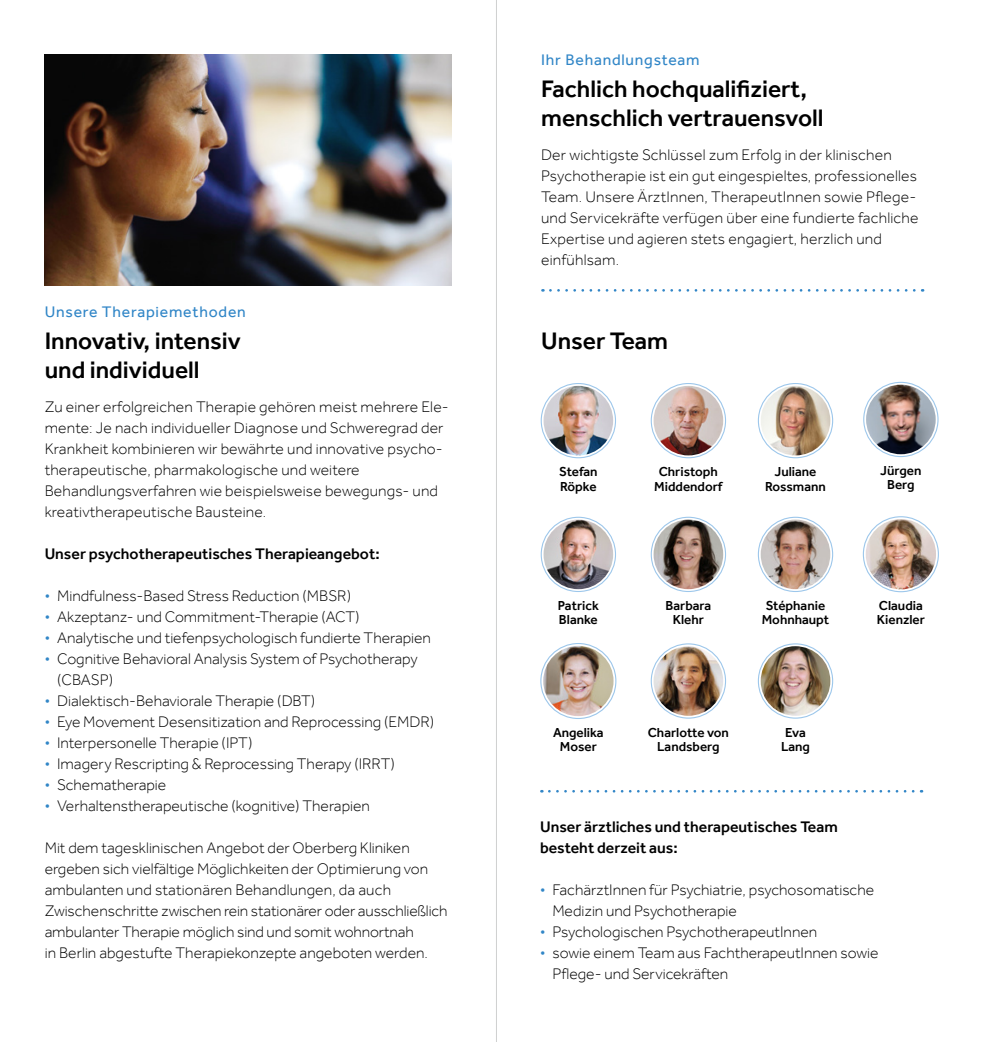
<style>
.page{position:relative;width:983px;height:1042px;background:#fff}
.page>*{position:absolute;margin:0;border:0;box-sizing:border-box;transform-origin:0 0}
.Flyer__HL2_Effra_Medium_14_17{font:500 24.5px/29.8px "Effra";color:#000}
.Aufzählung{font:300 15.75px/21px "Effra";color:#000}
.Flyer_Copy_Effra_Light_9_12{font:300 15.75px/21px "Effra";letter-spacing:.01em;color:#000}
.Flyer_HL3_Effra_Medium_9_12{font:500 15.75px/21px "Effra";color:#000}
.Flyer_overline_Effra_Reg_9_17_blau{font:15.75px "Effra";letter-spacing:.05em;color:#3186c7}
.Flyer_Copy_Effra_Light_9_12-2{font:500 13.47px/14.3px "Effra";color:#000;text-align:center}
.s1{color:#3186c7}
</style>
<div class="page">
<img style="left:45px;top:55px;width:406px;height:231px">
<svg style="left:550px;top:289px;width:372px;height:3px"></svg>
<svg style="left:549px;top:790px;width:372px;height:2px"></svg>
<div style="left:540px;top:383px;width:76px;height:75px;border:1px solid #9dc7eb;border-radius:50%"></div>
<img style="left:543px;top:386px;width:70px;height:69px;border-radius:35px">
<div style="left:862px;top:516px;width:76px;height:76px;border:1px solid #9dc7eb;border-radius:50%"></div>
<img style="left:865px;top:519px;width:70px;height:70px;border-radius:35px">
<div style="left:863px;top:382px;width:75px;height:75px;border:1px solid #9dc7eb;border-radius:50%"></div>
<img style="left:865px;top:385px;width:70px;height:69px;border-radius:35px">
<div style="left:650px;top:517px;width:76px;height:75px;border:1px solid #9dc7eb;border-radius:50%"></div>
<img style="left:653px;top:519px;width:70px;height:70px;border-radius:35px">
<div style="left:650px;top:643px;width:76px;height:75px;border:1px solid #9dc7eb;border-radius:50%"></div>
<img style="left:653px;top:646px;width:70px;height:70px;border-radius:35px">
<div style="left:650px;top:383px;width:76px;height:75px;border:1px solid #9dc7eb;border-radius:50%"></div>
<img style="left:653px;top:386px;width:70px;height:69px;border-radius:35px">
<div style="left:540px;top:517px;width:76px;height:75px;border:1px solid #9dc7eb;border-radius:50%"></div>
<img style="left:543px;top:519px;width:70px;height:70px;border-radius:35px">
<div style="left:540px;top:643px;width:76px;height:76px;border:1px solid #9dc7eb;border-radius:50%"></div>
<img style="left:543px;top:646px;width:70px;height:70px;border-radius:35px">
<div style="left:757px;top:383px;width:76px;height:75px;border:1px solid #9dc7eb;border-radius:50%"></div>
<img style="left:760px;top:386px;width:70px;height:69px;border-radius:35px">
<div style="left:757px;top:517px;width:76px;height:75px;border:1px solid #9dc7eb;border-radius:50%"></div>
<img style="left:760px;top:519px;width:70px;height:70px;border-radius:35px">
<div style="left:757px;top:643px;width:76px;height:75px;border:1px solid #9dc7eb;border-radius:50%"></div>
<img style="left:760px;top:646px;width:70px;height:70px;border-radius:35px">
<hr style="left:496px;top:0;width:1px;height:1042px;background:#cfd0d0">
<p class="Flyer_overline_Effra_Reg_9_17_blau" style="left:45px;top:302px;width:202px">Unsere Therapiemethoden</p>
<p class="Flyer__HL2_Effra_Medium_14_17" style="left:45px;top:325px;width:198px">Innovativ, intensiv und individuell</p>
<p class="Flyer_Copy_Effra_Light_9_12" style="left:45px;top:396px;width:405px">Zu einer erfolgreichen Therapie gehören meist mehrere Ele&shy;mente: Je nach individueller Diagnose und Schweregrad der Krankheit kombinieren wir bewährte und innovative psycho&shy;therapeutische, pharmakologische und weitere Behandlungsverfahren wie beispielsweise bewegungs- und kreativtherapeutische Bausteine.</p>
<p class="Flyer_HL3_Effra_Medium_9_12" style="left:45px;top:543px;width:336px">Unser psychotherapeutisches Therapieangebot:</p>
<p class="Aufzählung" style="left:45px;top:585px;width:308px"><span class="s1">•</span> Mindfulness-Based Stress Reduction (MBSR)</p>
<p class="Aufzählung" style="left:45px;top:606px;width:316px"><span class="s1">•</span> Akzeptanz- und Commitment-Therapie (ACT)</p>
<p class="Aufzählung" style="left:45px;top:627px;width:388px"><span class="s1">•</span> Analytische und tiefenpsychologisch fundierte Therapien</p>
<p class="Aufzählung" style="left:57px;top:648px;width:362px;text-indent:-12px"><span class="s1">•</span> Cognitive Behavioral Analysis System of Psychotherapy (CBASP)</p>
<p class="Aufzählung" style="left:45px;top:690px;width:272px"><span class="s1">•</span> Dialektisch-Behaviorale Therapie (DBT)</p>
<p class="Aufzählung" style="left:45px;top:711px;width:391px"><span class="s1">•</span> Eye Movement Desensitization and Reprocessing (EMDR)</p>
<p class="Aufzählung" style="left:45px;top:732px;width:209px"><span class="s1">•</span> Interpersonelle Therapie (IPT)</p>
<p class="Aufzählung" style="left:45px;top:753px;width:351px"><span class="s1">•</span> Imagery Rescripting &amp; Reprocessing Therapy (IRRT)</p>
<p class="Aufzählung" style="left:45px;top:774px;width:123px"><span class="s1">•</span> Schematherapie</p>
<p class="Aufzählung" style="left:45px;top:795px;width:326px"><span class="s1">•</span> Verhaltenstherapeutische (kognitive) Therapien</p>
<p class="Aufzählung" style="left:45px;top:837px;width:404px">Mit dem tagesklinischen Angebot der Oberberg Kliniken ergeben sich vielfältige Möglichkeiten der Optimierung von ambulanten und stationären Behandlungen, da auch Zwischenschritte zwischen rein stationärer oder ausschließlich ambulanter Therapie möglich sind und somit wohnortnah<br>in Berlin abgestufte Therapiekonzepte angeboten werden.</p>
<p class="Flyer_overline_Effra_Reg_9_17_blau" style="left:541px;top:50px;width:160px">Ihr Behandlungsteam</p>
<p class="Flyer__HL2_Effra_Medium_14_17" style="left:541px;top:73px;width:284px">Fachlich hochqualifiziert, menschlich vertrauensvoll</p>
<p class="Flyer_Copy_Effra_Light_9_12" style="left:541px;top:144px;width:379px">Der wichtigste Schlüssel zum Erfolg in der klinischen Psychotherapie ist ein gut eingespieltes, professionelles Team. Unsere ÄrztInnen, TherapeutInnen sowie Pflege&shy;und Servicekräfte verfügen über eine fundierte fachliche Expertise und agieren stets engagiert, herzlich und einfühlsam.</p>
<p class="Flyer__HL2_Effra_Medium_14_17" style="left:541px;top:325px;width:128px">Unser Team</p>
<p class="Flyer_Copy_Effra_Light_9_12-2" style="left:559px;top:464px;width:40px;text-align:left">Stefan<br>Röpke</p>
<p class="Flyer_Copy_Effra_Light_9_12-2" style="left:880px;top:463px;width:43px">Jürgen<br>Berg</p>
<p class="Flyer_Copy_Effra_Light_9_12-2" style="left:654px;top:464px;width:70px">Christoph<br>Middendorf</p>
<p class="Flyer_Copy_Effra_Light_9_12-2" style="left:765px;top:464px;width:62px">Juliane<br>Rossmann</p>
<p class="Flyer_Copy_Effra_Light_9_12-2" style="left:557px;top:598px;width:43px;text-align:left">Patrick<br>Blanke</p>
<p class="Flyer_Copy_Effra_Light_9_12-2" style="left:553px;top:725px;width:52px">Angelika<br>Moser</p>
<p class="Flyer_Copy_Effra_Light_9_12-2" style="left:665px;top:598px;width:47px">Barbara<br>Klehr</p>
<p class="Flyer_Copy_Effra_Light_9_12-2" style="left:761px;top:598px;width:69px">Stéphanie<br>Mohnhaupt</p>
<p class="Flyer_Copy_Effra_Light_9_12-2" style="left:647px;top:725px;width:82px">Charlotte von<br>Landsberg</p>
<p class="Flyer_Copy_Effra_Light_9_12-2" style="left:780px;top:725px;width:30px">Eva<br>Lang</p>
<p class="Flyer_Copy_Effra_Light_9_12-2" style="left:876px;top:598px;width:49px;text-align:left">Claudia<br>Kienzler</p>
<p class="Flyer_HL3_Effra_Medium_9_12" style="left:540px;top:816px;width:299px">Unser ärztliches und therapeutisches Team besteht derzeit aus:</p>
<p class="Aufzählung" style="left:552px;top:879px;width:323px;text-indent:-12px"><span class="s1">•</span> FachärztInnen für Psychiatrie, psychosomatische<br>Medizin und Psychotherapie</p>
<p class="Aufzählung" style="left:540px;top:921px;width:279px"><span class="s1">•</span> Psychologischen PsychotherapeutInnen</p>
<p class="Aufzählung" style="left:552px;top:942px;width:327px;text-indent:-12px"><span class="s1">•</span> sowie einem Team aus FachtherapeutInnen sowie<br>Pflege- und Servicekräften</p>
</div>
